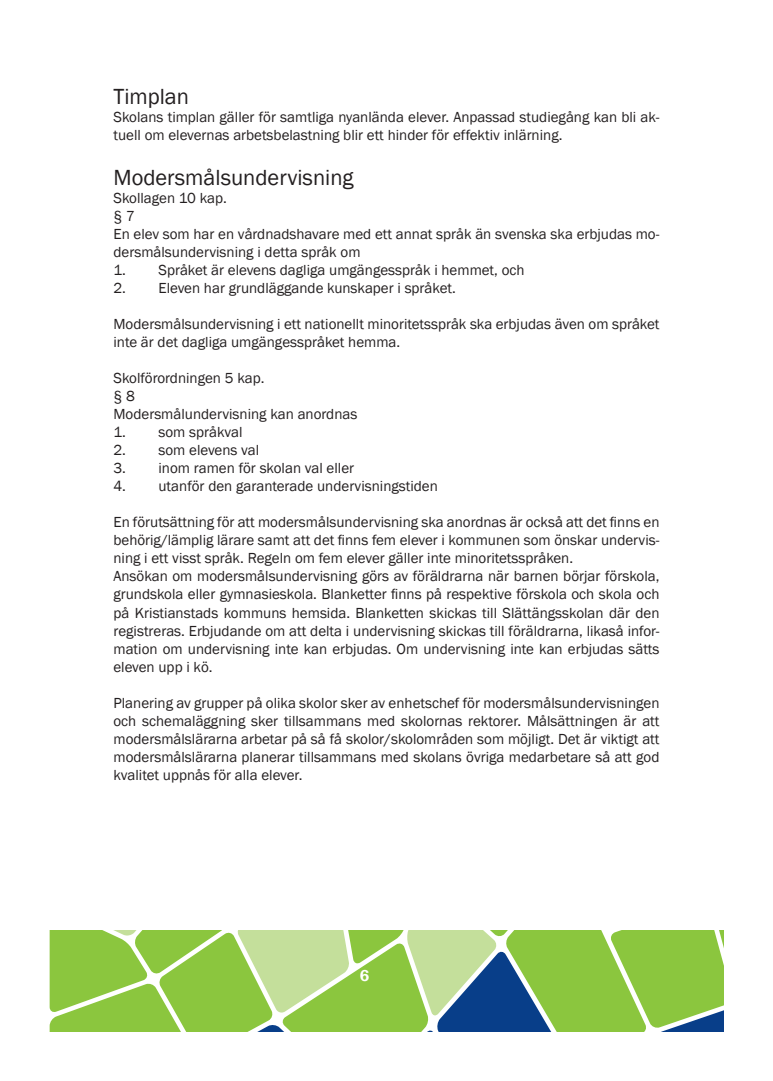
<style>
.page{position:relative;width:773px;height:1081px;background:#fff}
.page>*{position:absolute;margin:0;border:0;box-sizing:border-box;transform-origin:0 0}
.t1{font:22.5px "Franklin Gothic";color:#231f20}
.t2{font:600 16.25px "Franklin Gothic";color:#fff}
.t3{font:15px/18px "Franklin Gothic";color:#231f20}
</style>
<div class="page">
<svg style="left:50px;top:930px;width:673px;height:101px"></svg>
<h1 class="t1" style="left:113px;top:84px;width:77px">Timplan</h1>
<p class="t3" style="left:113px;top:108px;width:547px">Skolans timplan gäller för samtliga nyanlända elever. Anpassad studiegång kan bli ak&shy;tuell om elevernas arbetsbelastning blir ett hinder för effektiv inlärning.</p>
<h1 class="t1" style="left:113px;top:165px;width:242px">Modersmålsundervisning</h1>
<p class="t3" style="left:113px;top:189px;width:547px">Skollagen 10 kap.<br>§ 7<br>En elev som har en vårdnadshavare med ett annat språk än svenska ska erbjudas mo&shy;dersmålsundervisning i detta språk om</p>
<p class="t3" style="left:113px;top:261px;width:412px">1. Språket är elevens dagliga umgängesspråk i hemmet, och</p>
<p class="t3" style="left:113px;top:279px;width:344px">2. Eleven har grundläggande kunskaper i språket.</p>
<p class="t3" style="left:113px;top:315px;width:547px">Modersmålsundervisning i ett nationellt minoritetsspråk ska erbjudas även om språket inte är det dagliga umgängesspråket hemma.</p>
<p class="t3" style="left:113px;top:369px;width:245px">Skolförordningen 5 kap.<br>§ 8<br>Modersmålundervisning kan anordnas</p>
<p class="t3" style="left:113px;top:423px;width:131px">1. som språkval</p>
<p class="t3" style="left:113px;top:441px;width:147px">2. som elevens val</p>
<p class="t3" style="left:113px;top:459px;width:242px">3. inom ramen för skolan val eller</p>
<p class="t3" style="left:113px;top:477px;width:326px">4. utanför den garanterade undervisningstiden</p>
<p class="t3" style="left:113px;top:513px;width:547px">En förutsättning för att modersmålsundervisning ska anordnas är också att det finns en behörig/lämplig lärare samt att det finns fem elever i kommunen som önskar undervis&shy;ning i ett visst språk. Regeln om fem elever gäller inte minoritetsspråken.<br>Ansökan om modersmålsundervisning görs av föräldrarna när barnen börjar förskola, grundskola eller gymnasieskola. Blanketter finns på respektive förskola och skola och på Kristianstads kommuns hemsida. Blanketten skickas till Slättängsskolan där den registreras. Erbjudande om att delta i undervisning skickas till föräldrarna, likaså infor&shy;mation om undervisning inte kan erbjudas. Om undervisning inte kan erbjudas sätts eleven upp i kö.</p>
<p class="t3" style="left:113px;top:693px;width:547px;text-align:justify">Planering av grupper på olika skolor sker av enhetschef för modersmålsundervisningen och schemaläggning sker tillsammans med skolornas rektorer. Målsättningen är att modersmålslärarna arbetar på så få skolor/skolområden som möjligt. Det är viktigt att modersmålslärarna planerar tillsammans med skolans övriga medarbetare så att god kvalitet uppnås för alla elever.</p>
<p class="t2" style="left:360px;top:966px;width:11px">6</p>
</div>
